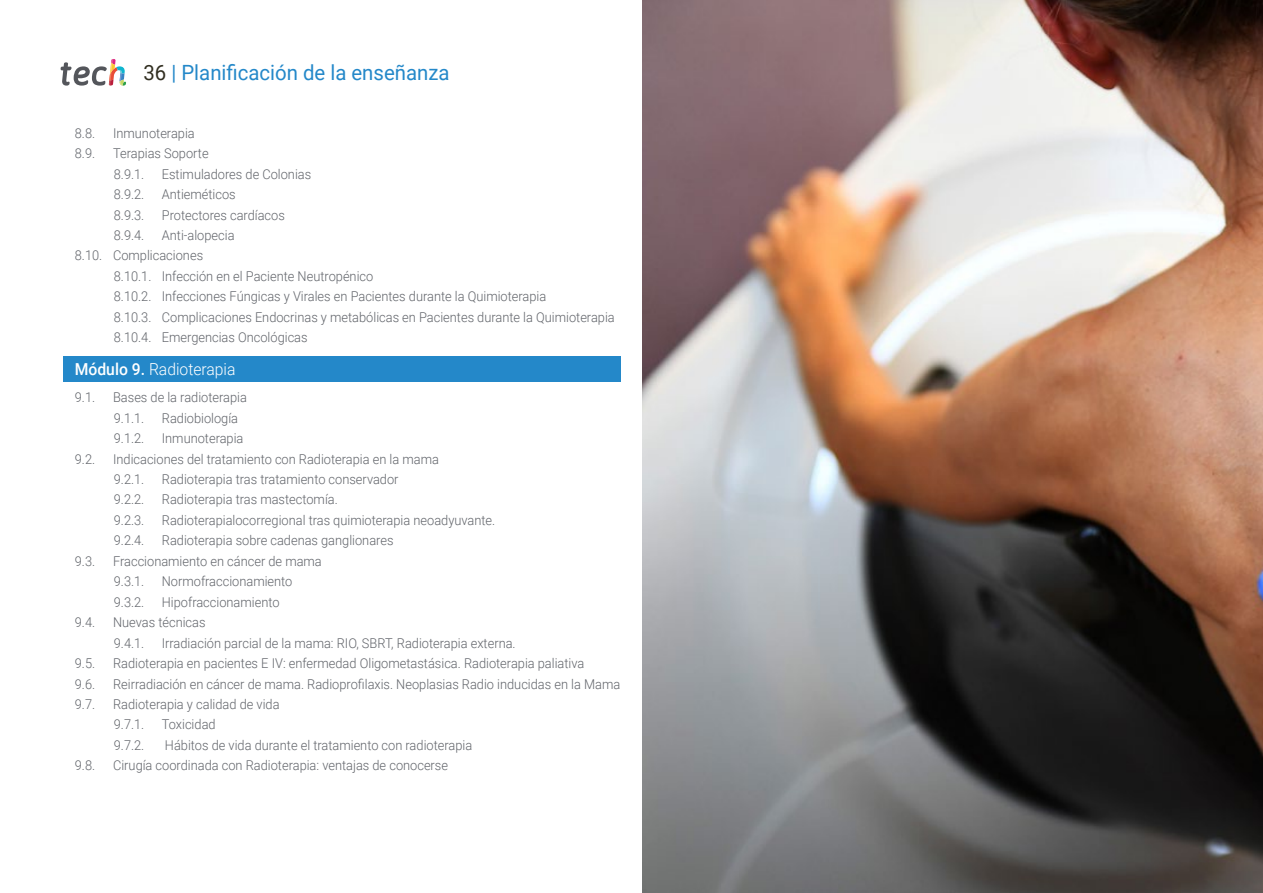
<style>
.page{position:relative;width:1263px;height:893px;background:#fff}
.page>*{position:absolute;margin:0;border:0;box-sizing:border-box;transform-origin:0 0}
.t1{font:21px "Roboto";color:#2488c9}
.t2{font:300 16.5px "Roboto";color:#fff;scale:.95 1}
.t3{font:300 13.5px/20.4px "Roboto";color:#61646a;scale:.95 1}
.s1{color:#312e20}
.s2{font-weight:500}
</style>
<div class="page">
<div style="left:64px;top:357px;width:557px;height:25px;background:#2488c9"></div>
<img style="left:642px;top:0;width:621px;height:893px">
<svg style="left:61px;top:59px;width:65px;height:27px"></svg>
<h1 class="t1" style="left:144px;top:57px;width:308px"><span class="s1">36</span> | Planificación de la enseñanza</h1>
<p class="t3" style="left:75px;top:122px;width:23px">8.8.</p>
<p class="t3" style="left:113px;top:122px;width:87px">Inmunoterapia</p>
<p class="t3" style="left:75px;top:143px;width:23px">8.9.</p>
<p class="t3" style="left:113px;top:143px;width:102px">Terapias Soporte<br>8.9.1.</p>
<p class="t3" style="left:162px;top:163px;width:159px">Estimuladores de Colonias</p>
<p class="t3" style="left:114px;top:184px;width:34px">8.9.2.</p>
<p class="t3" style="left:162px;top:184px;width:79px">Antieméticos</p>
<p class="t3" style="left:114px;top:204px;width:34px">8.9.3.</p>
<p class="t3" style="left:162px;top:204px;width:131px">Protectores cardíacos</p>
<p class="t3" style="left:114px;top:224px;width:34px">8.9.4.</p>
<p class="t3" style="left:75px;top:224px;width:170px;text-indent:87px">Anti-alopecia<br>8.10. Complicaciones</p>
<p class="t3" style="left:114px;top:265px;width:529px">8.10.1. Infección en el Paciente Neutropénico<br>8.10.2. Infecciones Fúngicas y Virales en Pacientes durante la Quimioterapia<br>8.10.3. Complicaciones Endocrinas y metabólicas en Pacientes durante la Quimioterapia 8.10.4. Emergencias Oncológicas</p>
<p class="t2" style="left:75px;top:358px;width:171px"><span class="s2">Módulo 9.</span> Radioterapia</p>
<p class="t3" style="left:75px;top:387px;width:23px">9.1.</p>
<p class="t3" style="left:113px;top:387px;width:142px">Bases de la radioterapia<br>9.1.1.</p>
<p class="t3" style="left:162px;top:407px;width:82px">Radiobiología</p>
<p class="t3" style="left:114px;top:428px;width:34px">9.1.2.</p>
<p class="t3" style="left:162px;top:428px;width:87px">Inmunoterapia</p>
<p class="t3" style="left:75px;top:448px;width:23px">9.2.</p>
<p class="t3" style="left:113px;top:448px;width:344px">Indicaciones del tratamiento con Radioterapia en la mama<br>9.2.1.</p>
<p class="t3" style="left:162px;top:468px;width:251px">Radioterapia tras tratamiento conservador</p>
<p class="t3" style="left:114px;top:489px;width:34px">9.2.2.</p>
<p class="t3" style="left:162px;top:489px;width:187px">Radioterapia tras mastectomía.</p>
<p class="t3" style="left:114px;top:509px;width:34px">9.2.3.</p>
<p class="t3" style="left:162px;top:509px;width:352px">Radioterapialocorregional tras quimioterapia neoadyuvante.</p>
<p class="t3" style="left:114px;top:530px;width:34px">9.2.4.</p>
<p class="t3" style="left:162px;top:530px;width:245px">Radioterapia sobre cadenas ganglionares</p>
<p class="t3" style="left:75px;top:550px;width:23px">9.3.</p>
<p class="t3" style="left:113px;top:550px;width:221px">Fraccionamiento en cáncer de mama<br>9.3.1.</p>
<p class="t3" style="left:162px;top:571px;width:139px">Normofraccionamiento</p>
<p class="t3" style="left:114px;top:591px;width:34px">9.3.2.</p>
<p class="t3" style="left:162px;top:591px;width:125px">Hipofraccionamiento</p>
<p class="t3" style="left:75px;top:612px;width:23px">9.4.</p>
<p class="t3" style="left:113px;top:612px;width:99px">Nuevas técnicas<br>9.4.1.</p>
<p class="t3" style="left:162px;top:632px;width:374px">Irradiación parcial de la mama: RIO, SBRT, Radioterapia externa.</p>
<p class="t3" style="left:75px;top:653px;width:23px">9.5.</p>
<p class="t3" style="left:113px;top:653px;width:498px">Radioterapia en pacientes E IV: enfermedad Oligometastásica. Radioterapia paliativa</p>
<p class="t3" style="left:75px;top:673px;width:23px">9.6.</p>
<p class="t3" style="left:113px;top:673px;width:535px">Reirradiación en cáncer de mama. Radioprofilaxis. Neoplasias Radio inducidas en la Mama</p>
<p class="t3" style="left:75px;top:693px;width:23px">9.7.</p>
<p class="t3" style="left:113px;top:693px;width:177px">Radioterapia y calidad de vida<br>9.7.1.</p>
<p class="t3" style="left:162px;top:714px;width:58px">Toxicidad</p>
<p class="t3" style="left:114px;top:734px;width:34px">9.7.2.</p>
<p class="t3" style="left:165px;top:734px;width:325px">Hábitos de vida durante el tratamiento con radioterapia</p>
<p class="t3" style="left:75px;top:755px;width:23px">9.8.</p>
<p class="t3" style="left:113px;top:755px;width:354px">Cirugía coordinada con Radioterapia: ventajas de conocerse</p>
</div>
